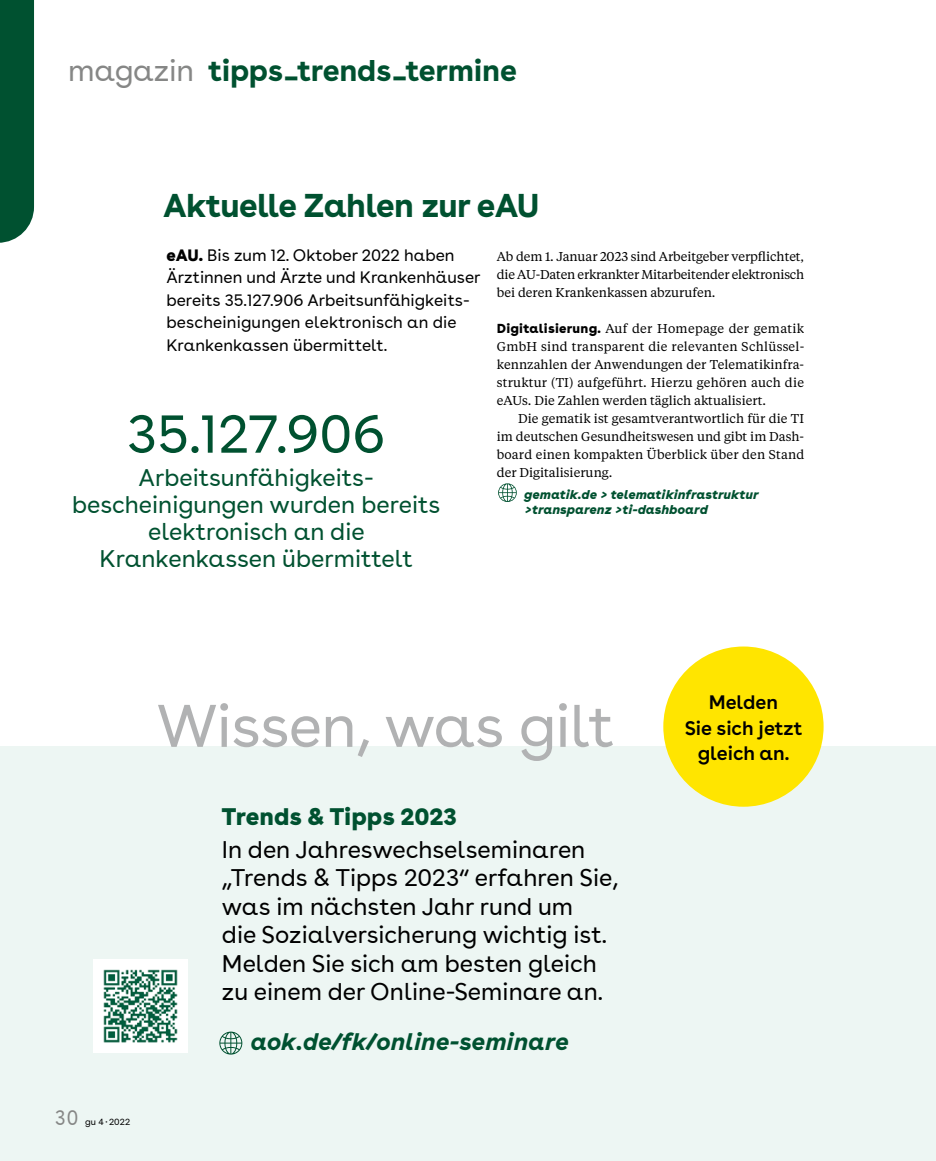
<style>
.page{position:relative;width:936px;height:1161px;background:#fff}
.page>*{position:absolute;margin:0;border:0;box-sizing:border-box;transform-origin:0 0}
.t1{font:60px "AOK Buenos Aires";letter-spacing:-.01em;color:#b1b2b3}
.t2{font:54px "AOK Buenos Aires";color:#005130}
.t3{font:700 33px "AOK Buenos Aires";letter-spacing:-.02em;color:#005130}
.t4{font:700 30px "AOK Buenos Aires";letter-spacing:-.01em;color:#005130}
.t5{font:24px/28.5px "AOK Buenos Aires";color:#000}
.t6{font:24px/27px "AOK Buenos Aires";color:#005130;text-align:center}
.t7{font:italic 700 24px "AOK Buenos Aires";color:#005130}
.t8{font:900 24px "Buenos Aires";color:#005130}
.t9{font:21px "AOK Buenos Aires";color:#868786;scale:.9 1}
.t10{font:600 19.5px/25.5px "AOK Buenos Aires";color:#000;text-align:center}
.t11{font:16.5px/22.5px "AOK Buenos Aires";color:#000}
.t12{font:12.75px/18px "Tiempos Text Regular";color:#000;text-align:justify}
.t13{font:italic 900 12.75px/15px "Buenos Aires";color:#005130}
.t14{font:9px "AOK Buenos Aires";letter-spacing:.02em;color:#000}
.s1{font-weight:400;color:#868786}
.s2{font-family:"Buenos Aires";font-weight:900}
.s3{font-family:"Buenos Aires";font-weight:900;font-size:13.05px}
</style>
<div class="page">
<div style="left:0;top:747px;width:935px;height:414px;background:#edf6f3"></div>
<div style="left:663px;top:646px;width:160px;height:161px;background:#ffe500;border-radius:50%"></div>
<svg style="left:498px;top:483px;width:18px;height:19px"></svg>
<svg style="left:219px;top:1031px;width:23px;height:23px"></svg>
<img style="left:94px;top:959px;width:93px;height:94px">
<div style="left:0;top:0;width:34px;height:243px;background:#005130"></div>
<h3 class="t4" style="left:68px;top:44px;width:450px"><span class="s1">magazin</span> tipps_trends_termine</h3>
<h3 class="t3" style="left:163px;top:177px;width:378px">Aktuelle Zahlen zur eAU</h3>
<p class="t11" style="left:166px;top:242px;width:315px"><span class="s2">eAU.</span> Bis zum 12. Oktober 2022 haben Ärztinnen und Ärzte und Krankenhäuser bereits 35.127.906 Arbeitsunfähigkeits&shy;bescheinigungen elektronisch an die Krankenkassen übermittelt.</p>
<p class="t12" style="left:497px;top:247px;width:309px">Ab dem 1. Januar 2023 sind Arbeitgeber verpflichtet, die AU-Daten erkrankter Mitarbeitender elektronisch bei deren Krankenkassen abzurufen.</p>
<p class="t12" style="left:497px;top:319px;width:309px"><span class="s3">Digitalisierung.</span> Auf der Homepage der gematik GmbH sind transparent die relevanten Schlüssel&shy;kennzahlen der Anwendungen der Telematikinfra&shy;struktur (TI) aufgeführt. Hierzu gehören auch die eAUs. Die Zahlen werden täglich aktualisiert.</p>
<p class="t12" style="left:497px;top:409px;width:309px;text-indent:21px">Die gematik ist gesamtverantwortlich für die TI im deutschen Gesundheitswesen und gibt im Dash&shy;board einen kompakten Überblick über den Stand der Digitalisierung.</p>
<p class="t13" style="left:524px;top:485px;width:236px">gematik.de &gt; telematikinfrastruktur &gt;transparenz &gt;ti-dashboard</p>
<h2 class="t2" style="left:127px;top:390px;width:260px">35.127.906</h2>
<h3 class="t6" style="left:72px;top:462px;width:370px">Arbeitsunfähigkeits&shy;bescheinigungen --wurden -bereits elektronisch an die<br>Krankenkassen übermittelt</h3>
<h1 class="t1" style="left:157px;top:677px;width:459px">Wissen, was gilt</h1>
<h3 class="t10" style="left:684px;top:688px;width:119px">Melden<br>Sie sich jetzt gleich an.</h3>
<h3 class="t9" style="left:55px;top:1100px;width:27px">30</h3>
<p class="t14" style="left:85px;top:1114px;width:47px">gu 4 · 2022</p>
<h3 class="t8" style="left:222px;top:795px;width:236px">Trends &amp; Tipps 2023</h3>
<h3 class="t5" style="left:222px;top:833px;width:398px">In den Jahreswechselseminaren „Trends &amp; Tipps 2023“ erfahren Sie, was im nächsten Jahr rund um<br>die Sozialversicherung wichtig ist.<br>Melden Sie sich am besten gleich zu -einem der Online-Seminare an.</h3>
<h3 class="t7" style="left:250px;top:1021px;width:320px">aok.de/fk/online-seminare</h3>
</div>
